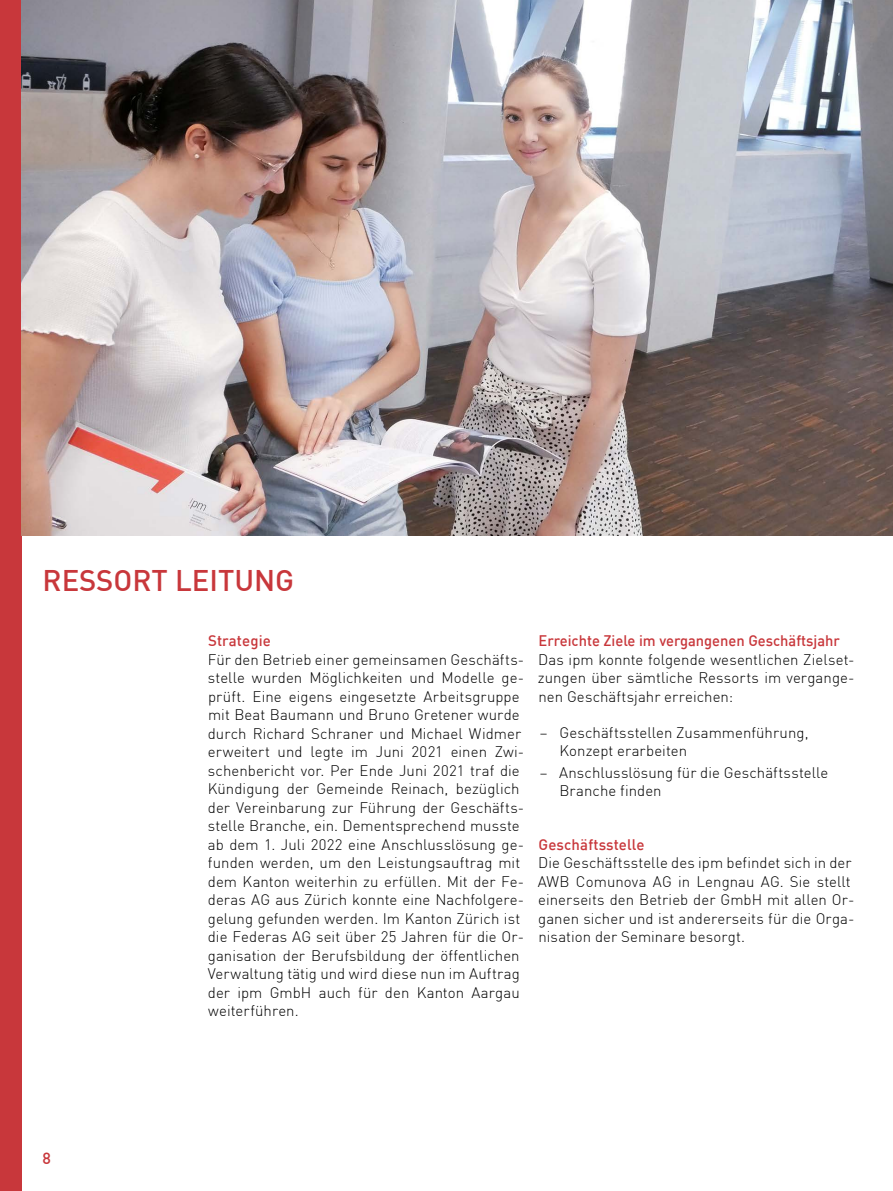
<style>
.page{position:relative;width:893px;height:1191px;background:#fff}
.page>*{position:absolute;margin:0;border:0;box-sizing:border-box;transform-origin:0 0}
.t1{font:500 29.25px "DIN";color:#c8373b}
.t2{font:500 15.9px "DIN";color:#c8373b}
.t3{font:300 15px/18.5px "DIN";letter-spacing:.005em;color:#000}
.t4{font:500 15px "DIN";color:#c8373b}
</style>
<div class="page">
<div style="left:0;top:0;width:21px;height:1191px;background:#c8373b"></div>
<img style="left:21px;top:0;width:872px;height:535px">
<h1 class="t1" style="left:43px;top:561px;width:253px">RESSORT LEITUNG</h1>
<p class="t4" style="left:208px;top:631px;width:64px">Strategie</p>
<p class="t3" style="left:208px;top:650px;width:318px">Für den Betrieb einer gemeinsamen Geschäfts&shy;stelle wurden Möglichkeiten und Modelle ge&shy;prüft. Eine eigens eingesetzte Arbeitsgruppe mit Beat Baumann und Bruno Gretener wurde durch Richard Schraner und Michael Widmer erweitert und legte im Juni 2021 einen Zwi&shy;schenbericht vor. Per Ende Juni 2021 traf die Kündigung der Gemeinde Reinach, bezüglich der Vereinbarung zur Führung der Geschäfts&shy;stelle Branche, ein. Dementsprechend musste ab dem 1. Juli 2022 eine Anschlusslösung ge&shy;funden werden, um den Leistungsauftrag mit dem Kanton weiterhin zu erfüllen. Mit der Fe&shy;deras AG aus Zürich konnte eine Nachfolgere&shy;gelung gefunden werden. Im Kanton Zürich ist die Federas AG seit über 25 Jahren für die Or&shy;ganisation der Berufsbildung der öffentlichen Verwaltung tätig und wird diese nun im Auftrag der ipm GmbH auch für den Kanton Aargau weiterführen.</p>
<p class="t4" style="left:538px;top:631px;width:303px">Erreichte Ziele im vergangenen Geschäftsjahr</p>
<p class="t3" style="left:538px;top:650px;width:318px;text-align:justify">Das ipm konnte folgende wesentlichen Zielset&shy;zungen über sämtliche Ressorts im vergange&shy;nen Geschäftsjahr erreichen:</p>
<p class="t3" style="left:559px;top:723px;width:251px;line-height:18px;text-indent:-20px">– Geschäftsstellen Zusammenführung,<br>Konzept erarbeiten</p>
<p class="t3" style="left:559px;top:764px;width:270px;line-height:18px;text-indent:-20px">– Anschlusslösung für die Geschäftsstelle<br>Branche finden</p>
<p class="t4" style="left:538px;top:834px;width:108px">Geschäftsstelle</p>
<p class="t3" style="left:538px;top:853px;width:318px">Die Geschäftsstelle des ipm befindet sich in der AWB Comunova AG in Lengnau AG. Sie stellt einerseits den Betrieb der GmbH mit allen Or&shy;ganen sicher und ist andererseits für die Orga&shy;nisation der Seminare besorgt.</p>
<p class="t2" style="left:43px;top:1148px;width:10px">8</p>
</div>
